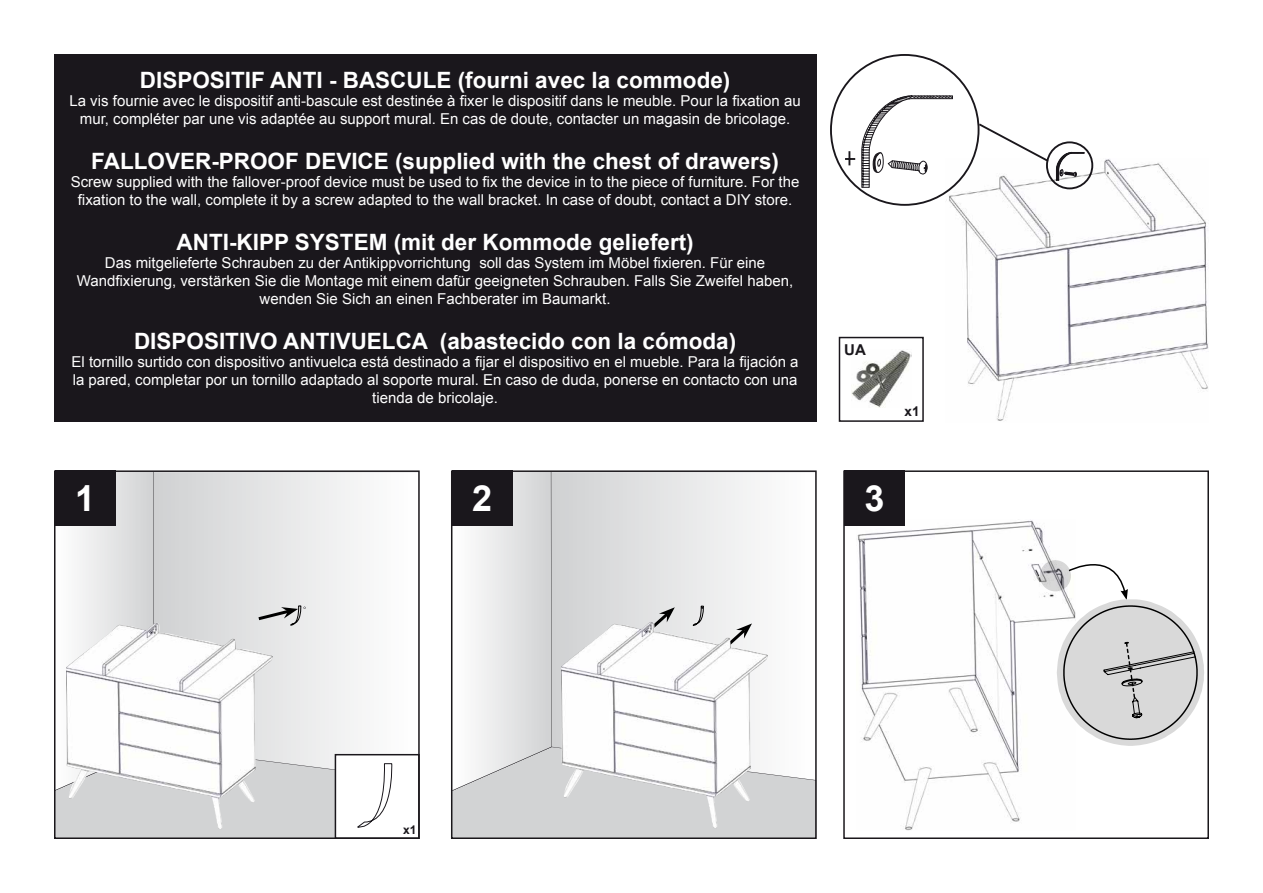
<style>
.page{position:relative;width:1263px;height:893px;background:#fff}
.page>*{position:absolute;margin:0;border:0;box-sizing:border-box;transform-origin:0 0}
.t1{font:700 36px "Arial";color:#fff}
.t2{font:700 22.5px "Arial";color:#fff}
.t3{font:15px/18px "Arial";color:#fff;text-align:center}
.t4{font:700 15px "Arial";color:#1a171c}
.t5{font:700 13.5px "Arial";color:#1a171c}
.t6{font:700 12px "Arial";color:#1a171c}
</style>
<div class="page">
<img style="left:857px;top:519px;width:193px;height:312px">
<div style="left:839px;top:337px;width:85px;height:85px;border:2px solid #1a171c"></div>
<img style="left:851px;top:350px;width:60px;height:57px">
<svg style="left:1047px;top:142px;width:45px;height:46px"></svg>
<div style="left:1046px;top:141px;width:47px;height:48px;border:2px solid #1a171c;border-radius:50%"></div>
<svg style="left:843px;top:95px;width:207px;height:93px"></svg>
<svg style="left:1056px;top:152px;width:28px;height:7px"></svg>
<svg style="left:57px;top:473px;width:360px;height:363px"></svg>
<svg style="left:454px;top:473px;width:360px;height:363px"></svg>
<svg style="left:1040px;top:548px;width:164px;height:198px"></svg>
<div style="left:54px;top:470px;width:366px;height:369px;border:2px solid #1a171b"></div>
<div style="left:55px;top:470px;width:60px;height:56px;background:#1a171c"></div>
<div style="left:843px;top:470px;width:366px;height:369px;border:2px solid #1a171b"></div>
<div style="left:844px;top:470px;width:60px;height:56px;background:#1a171c"></div>
<div style="left:451px;top:470px;width:366px;height:369px;border:2px solid #1a171b"></div>
<div style="left:452px;top:470px;width:60px;height:56px;background:#1a171c"></div>
<div style="left:54px;top:54px;width:762px;height:368px;background:#1a171c"></div>
<img style="left:946px;top:159px;width:263px;height:262px">
<img style="left:66px;top:622px;width:208px;height:207px">
<img style="left:561px;top:621px;width:208px;height:207px">
<h2 class="t2" style="left:140px;top:66px;width:592px">DISPOSITIF ANTI - BASCULE (fourni avec la commode)</h2>
<p class="t3" style="left:69px;top:92px;width:733px">La vis fournie avec le dispositif anti-bascule est destinée à fixer le dispositif dans le meuble. Pour la fixation au mur, compléter par une vis adaptée au support mural. En cas de doute, contacter un magasin de bricolage.</p>
<h2 class="t2" style="left:91px;top:147px;width:689px">FALLOVER-PROOF DEVICE (supplied with the chest of drawers)</h2>
<p class="t3" style="left:71px;top:173px;width:730px">Screw supplied with the fallover-proof device must be used to fix the device in to the piece of furniture. For the fixation to the wall, complete it by a screw adapted to the wall bracket. In case of doubt, contact a DIY store.</p>
<h2 class="t2" style="left:177px;top:228px;width:519px">ANTI-KIPP SYSTEM (mit der Kommode geliefert)</h2>
<p class="t3" style="left:77px;top:254px;width:718px">Das mitgelieferte Schrauben zu der Antikippvorrichtung soll das System im Möbel fixieren. Für eine<br>Wandfixierung, verstärken Sie die Montage mit einem dafür geeigneten Schrauben. Falls Sie Zweifel haben, wenden Sie Sich an einen Fachberater im Baumarkt.</p>
<h2 class="t2" style="left:134px;top:327px;width:604px">DISPOSITIVO ANTIVUELCA (abastecido con la cómoda)</h2>
<p class="t3" style="left:72px;top:353px;width:728px">El tornillo surtido con dispositivo antivuelca está destinado a fijar el dispositivo en el mueble. Para la fijación a la pared, completar por un tornillo adaptado al soporte mural. En caso de duda, ponerse en contacto con una tienda de bricolaje.</p>
<p class="t4" style="left:844px;top:339px;width:23px">UA</p>
<p class="t5" style="left:904px;top:402px;width:17px">x1</p>
<h1 class="t1" style="left:75px;top:475px;width:22px">1</h1>
<h1 class="t1" style="left:472px;top:475px;width:22px">2</h1>
<h1 class="t1" style="left:864px;top:475px;width:22px">3</h1>
<p class="t6" style="left:403px;top:821px;width:15px">x1</p>
</div>
